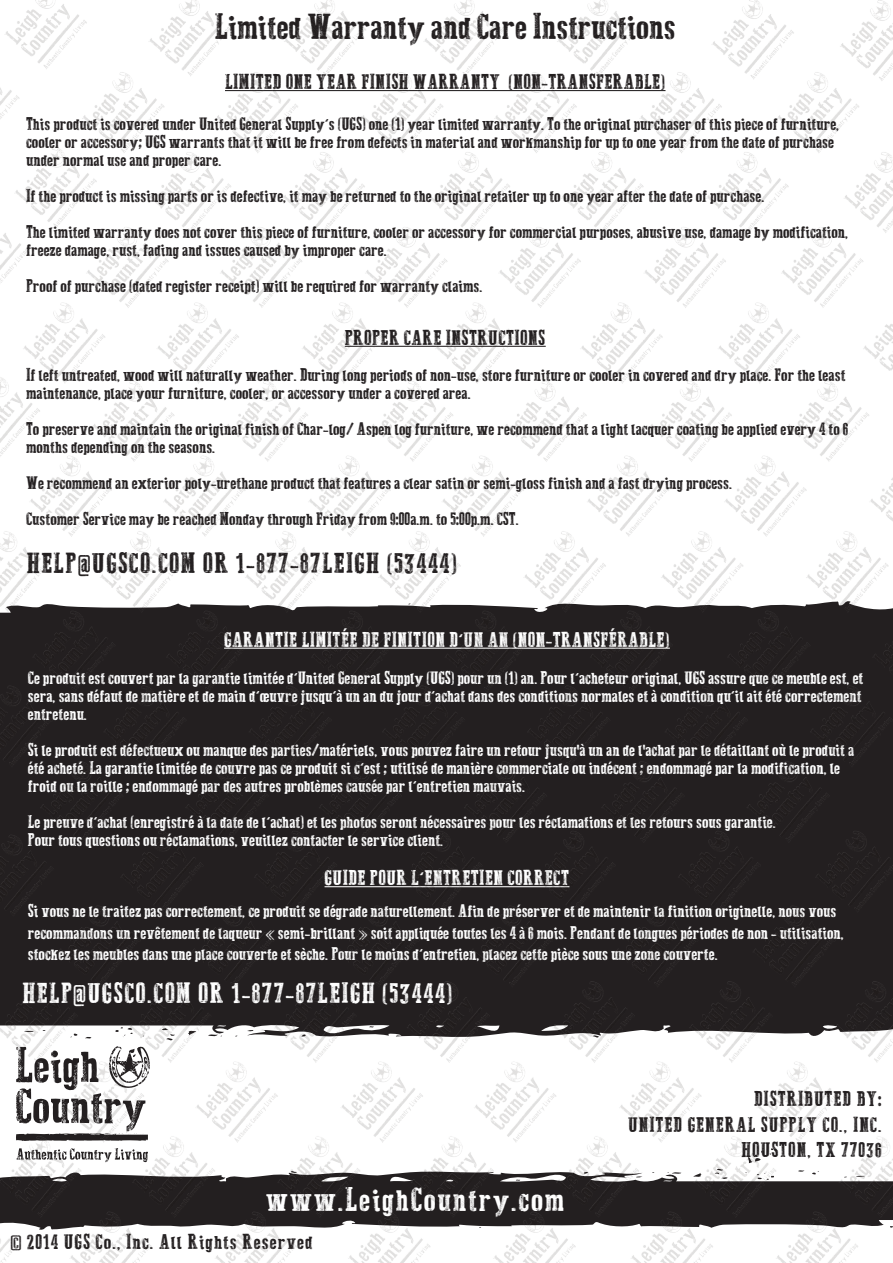
<style>
.page{position:relative;width:893px;height:1263px;background:#fff}
.page>*{position:absolute;margin:0;border:0;box-sizing:border-box;transform-origin:0 0}
.t1{font:36px "Dust West";color:#231f20}
.t2{font:33.45px "Dust West";letter-spacing:.05em;color:#fff}
.t3{font:28.5px "Dust West";letter-spacing:.05em;color:#231f20}
.t4{font:28.5px "Dust West";letter-spacing:.05em;color:#fff}
.t5{font:21px/25.2px "Dust West";letter-spacing:.05em;color:#231f20;text-align:right}
.t6{font:21px "Dust West";letter-spacing:.025em;color:#fff}
.t7{font:21px "Dust West";letter-spacing:.025em;color:#231f20}
.t8{font:18px/18px "Dust West";color:#231f20}
.t9{font:18px/18px "Dust West";color:#fff}
</style>
<div class="page">
<img style="left:0;top:0;width:893px;height:1263px">
<h1 class="t1" style="left:215px;top:7px;width:462px">Limited Warranty and Care Instructions</h1>
<p class="t7" style="left:225px;top:70px;width:441px">LIMITED ONE YEAR FINISH WARRANTY (NON-TRANSFERABLE)</p>
<p class="t8" style="left:26px;top:115px;width:815px">This product is covered under United General Supply’s (UGS) one (1) year limited warranty. To the original purchaser of this piece of furniture, cooler or accessory; UGS warrants that it will be free from defects in material and workmanship for up to one year from the date of purchase under normal use and proper care.</p>
<p class="t8" style="left:26px;top:178px;width:824px;line-height:36px">If the product is missing parts or is defective, it may be returned to the original retailer up to one year after the date of purchase.<br>The limited warranty does not cover this piece of furniture, cooler or accessory for commercial purposes, abusive use, damage by modification,</p>
<p class="t8" style="left:26px;top:232px;width:458px;line-height:36px">freeze damage, rust, fading and issues caused by improper care.<br>Proof of purchase (dated register receipt) will be required for warranty claims.</p>
<p class="t7" style="left:345px;top:326px;width:202px">PROPER CARE INSTRUCTIONS</p>
<p class="t8" style="left:26px;top:366px;width:821px">If left untreated, wood will naturally weather. During long periods of non-use, store furniture or cooler in covered and dry place. For the least maintenance, place your furniture, cooler, or accessory under a covered area.</p>
<p class="t8" style="left:26px;top:420px;width:824px">To preserve and maintain the original finish of Char-log/ Aspen log furniture, we recommend that a light lacquer coating be applied every 4 to 6 months depending on the seasons.</p>
<p class="t8" style="left:26px;top:465px;width:708px;line-height:36px">We recommend an exterior poly-urethane product that features a clear satin or semi-gloss finish and a fast drying process.<br>Customer Service may be reached Monday through Friday from 9:00a.m. to 5:00p.m. CST.</p>
<h3 class="t3" style="left:27px;top:547px;width:431px">HELP@UGSCO.COM OR 1-877-87LEIGH (53444)</h3>
<p class="t6" style="left:224px;top:628px;width:447px">GARANTIE LIMITÉE DE FINITION D’UN AN (NON-TRANSFÉRABLE)</p>
<p class="t9" style="left:28px;top:669px;width:837px;text-align:justify">Ce produit est couvert par la garantie limitée d’United General Supply (UGS) pour un (1) an. Pour l’acheteur original, UGS assure que ce meuble est, et sera, sans défaut de matière et de main d’œuvre jusqu’à un an du jour d’achat dans des conditions normales et à condition qu’il ait été correctement entretenu.</p>
<p class="t9" style="left:28px;top:741px;width:828px">Si le produit est défectueux ou manque des parties/matériels, vous pouvez faire un retour jusqu'à un an de l'achat par le détaillant où le produit a été acheté. La garantie limitée de couvre pas ce produit si c’est ; utilisé de manière commerciale ou indécent ; endommagé par la modification, le froid ou la roille ; endommagé par des autres problèmes causée par l’entretien mauvais.</p>
<p class="t9" style="left:28px;top:813px;width:750px">Le preuve d’achat (enregistré à la date de l’achat) et les photos seront nécessaires pour les réclamations et les retours sous garantie.<br>Pour tous questions ou réclamations, veuillez contacter le service client.</p>
<p class="t6" style="left:325px;top:866px;width:246px">GUIDE POUR L’ENTRETIEN CORRECT</p>
<p class="t9" style="left:28px;top:900px;width:818px;line-height:21.6px">Si vous ne le traitez pas correctement, ce produit se dégrade naturellement. Afin de préserver et de maintenir la finition originelle, nous vous recommandons un revêtement de laqueur « semi-brillant » soit appliquée toutes les 4 à 6 mois. Pendant de longues périodes de non - utilisation, stockez les meubles dans une place couverte et sèche. Pour le moins d’entretien, placez cette pièce sous une zone couverte.</p>
<h3 class="t4" style="left:22px;top:978px;width:431px">HELP@UGSCO.COM OR 1-877-87LEIGH (53444)</h3>
<h2 class="t2" style="left:266px;top:1181px;width:300px">www.LeighCountry.com</h2>
<p class="t5" style="left:10px;top:1229px;width:304px">© 2014 UGS Co., Inc. All Rights Reserved</p>
<p class="t5" style="left:628px;top:1087px;width:255px">DISTRIBUTED BY:<br>UNITED GENERAL SUPPLY CO., INC.<br>HOUSTON, TX 77036</p>
</div>
